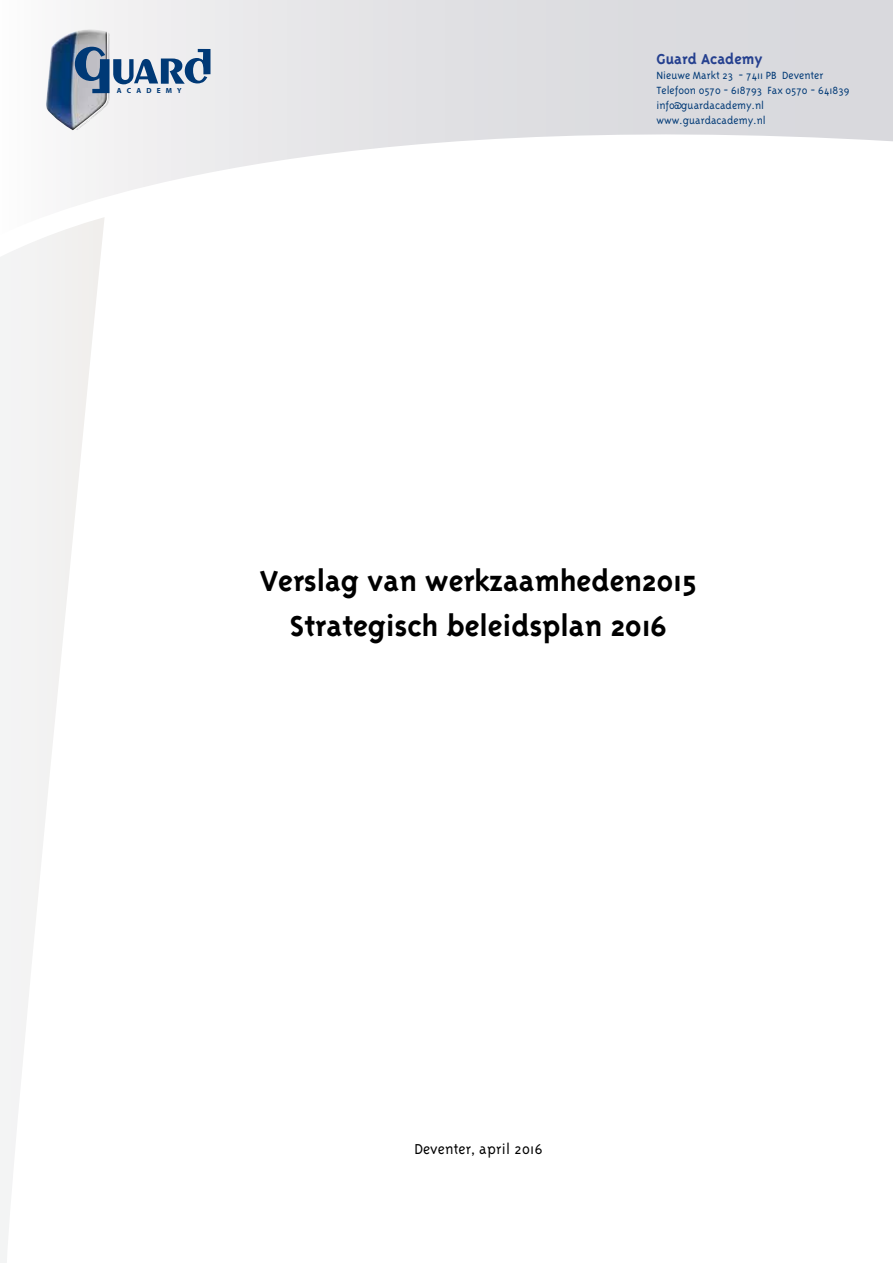
<style>
.page{position:relative;width:893px;height:1263px;background:#fff}
.page>*{position:absolute;margin:0;border:0;box-sizing:border-box;transform-origin:0 0}
.t1{font:700 33px/45px "Triplex";color:#000;text-align:center}
.t2{font:300 16.5px "Triplex";letter-spacing:.02em;color:#000}
.t3{font:700 16.5px "Triplex";color:#25408f}
.t4{font:300 12px/15px "Triplex";color:#003976}
.t5{font:700 7.35px "Myriad";letter-spacing:.695em;color:#003976}
</style>
<div class="page">
<svg style="left:72px;top:0;width:821px;height:203px"></svg>
<svg style="left:0;top:217px;width:104px;height:1046px"></svg>
<img style="left:46px;top:29px;width:61px;height:101px">
<img style="left:76px;top:33px;width:34px;height:97px">
<svg style="left:75px;top:47px;width:135px;height:48px"></svg>
<p class="t5" style="left:117px;top:87px;width:66px">ACADEMY</p>
<h2 class="t3" style="left:656px;top:49px;width:108px">Guard Academy</h2>
<p class="t4" style="left:656px;top:67px;width:194px">Nieuwe Markt 23 - 7411 PB Deventer<br>Telefoon 0570 - 618793 Fax 0570 - 641839 info@guardacademy.nl www.guardacademy.nl</p>
<h1 class="t1" style="left:260px;top:557px;width:439px">Verslag van werkzaamheden2015<br>Strategisch beleidsplan 2016</h1>
<h2 class="t2" style="left:414px;top:1138px;width:130px">Deventer, april 2016</h2>
</div>
